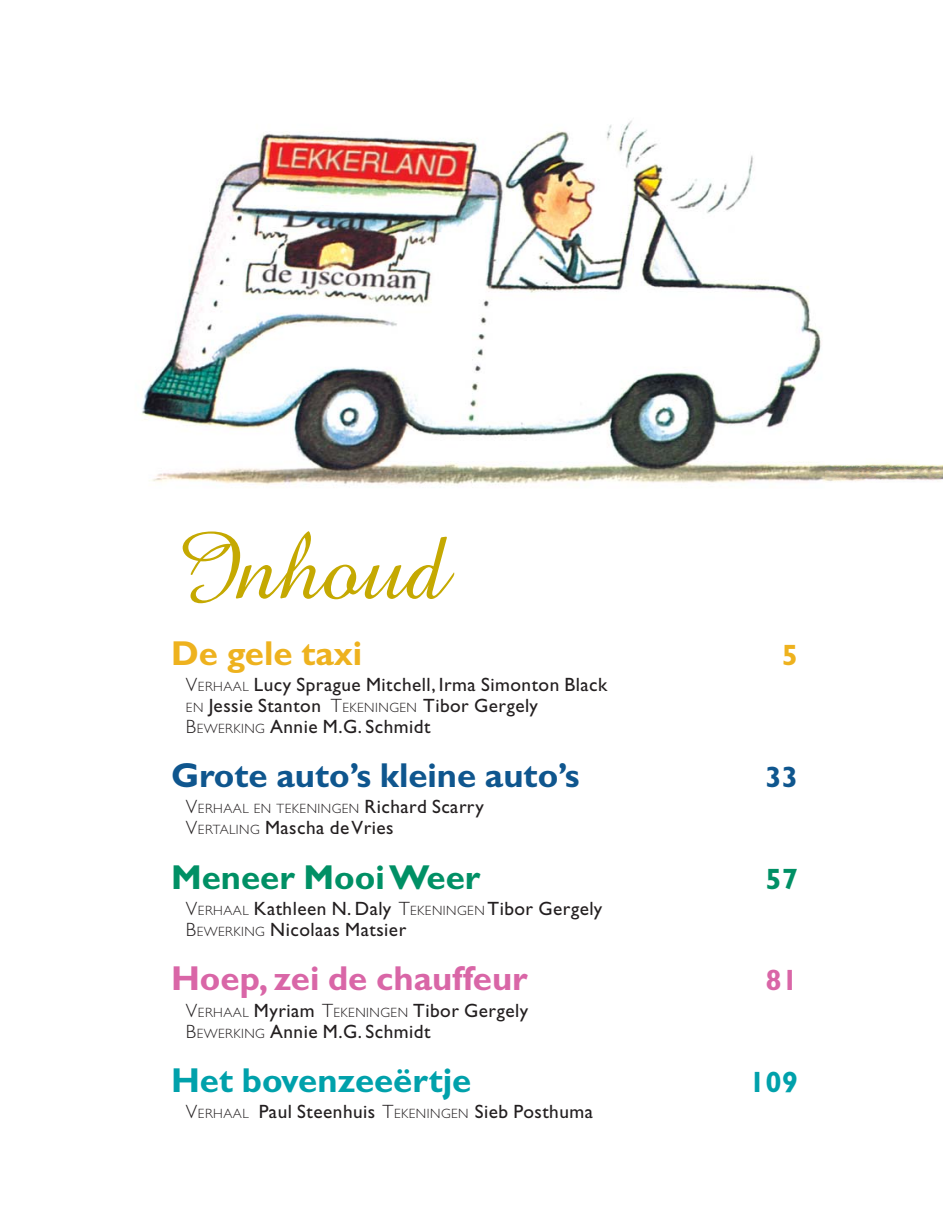
<style>
.page{position:relative;width:943px;height:1221px;background:#fff}
.page>*{position:absolute;margin:0;border:0;box-sizing:border-box;transform-origin:0 0}
.t1{font:96.25px "Amazone BT";color:#c5a901}
.t2{font:700 34.65px "Gill Sans CE";color:#0f568e}
.t3{font:700 34.65px "Gill Sans CE";color:#d966a7}
.t4{font:700 34.65px "Gill Sans CE";color:#00a1ab}
.t5{font:700 34.65px "Gill Sans CE";color:#009065}
.t6{font:700 34.65px "Gill Sans CE";color:#eeb21e}
.t7{font:700 29.4px "Gill Sans CE";color:#00a1ab}
.t8{font:700 29.4px "Gill Sans CE";color:#0f568e}
.t9{font:700 29.4px "Gill Sans CE";color:#009065}
.t10{font:700 29.4px "Gill Sans CE";color:#d966a7}
.t11{font:700 29.4px "Gill Sans CE";color:#eeb21e}
.t12{font:19.25px/21px "Gill Sans CE";letter-spacing:.025em;color:#231f20}
.t13{font:300 13.47px "Gill Sans CE";letter-spacing:.035em;color:#231f20}
.s1{font-weight:300}
.s2{font-weight:300;font-size:13.47px}
.s3{font-size:19.25px}
.s4{font-weight:400;font-size:19.25px}
</style>
<div class="page">
<img style="left:142px;top:120px;width:683px;height:365px">
<img style="left:825px;top:463px;width:117px;height:19px">
<h1 class="t1" style="left:171px;top:508px;width:276px">Inhoud</h1>
<h2 class="t6" style="left:171px;top:639px;width:193px">De gele taxi</h2>
<h3 class="t11" style="left:781px;top:643px;width:18px">5</h3>
<p class="t12" style="left:186px;top:675px;width:423px"><span class="s1">V</span><span class="s2">ERHAAL</span> Lucy Sprague Mitchell, Irma Simonton Black<br><span class="s2">EN</span> Jessie Stanton <span class="s1">T</span><span class="s2">EKENINGEN</span> Tibor Gergely<br><span class="s1">B</span><span class="s2">EWERKING</span> Annie M.G. Schmidt</p>
<h2 class="t2" style="left:171px;top:762px;width:410px">Grote auto’s kleine auto’s</h2>
<h3 class="t8" style="left:765px;top:766px;width:34px">33</h3>
<p class="t13" style="left:186px;top:803px;width:299px"><span class="s3">V</span>ERHAAL EN TEKENINGEN <span class="s4">Richard Scarry</span></p>
<p class="t12" style="left:186px;top:819px;width:209px"><span class="s1">V</span><span class="s2">ERTALING</span> Mascha de Vries</p>
<h2 class="t5" style="left:171px;top:863px;width:311px">Meneer Mooi Weer</h2>
<h3 class="t9" style="left:765px;top:867px;width:34px">57</h3>
<p class="t12" style="left:186px;top:899px;width:418px"><span class="s1">V</span><span class="s2">ERHAAL</span> Kathleen N. Daly <span class="s1">T</span><span class="s2">EKENINGEN</span> Tibor Gergely<br><span class="s1">B</span><span class="s2">EWERKING</span> Nicolaas Matsier</p>
<h2 class="t3" style="left:171px;top:965px;width:358px">Hoep, zei de chauffeur</h2>
<h3 class="t10" style="left:765px;top:969px;width:34px">81</h3>
<p class="t12" style="left:186px;top:1001px;width:343px"><span class="s1">V</span><span class="s2">ERHAAL</span> Myriam <span class="s1">T</span><span class="s2">EKENINGEN</span> Tibor Gergely<br><span class="s1">B</span><span class="s2">EWERKING</span> Annie M.G. Schmidt</p>
<h2 class="t4" style="left:171px;top:1066px;width:301px">Het bovenzeeërtje</h2>
<h3 class="t7" style="left:749px;top:1070px;width:50px">109</h3>
<p class="t12" style="left:186px;top:1102px;width:408px"><span class="s1">V</span><span class="s2">ERHAAL</span> Paul Steenhuis <span class="s1">T</span><span class="s2">EKENINGEN</span> Sieb Posthuma</p>
</div>
